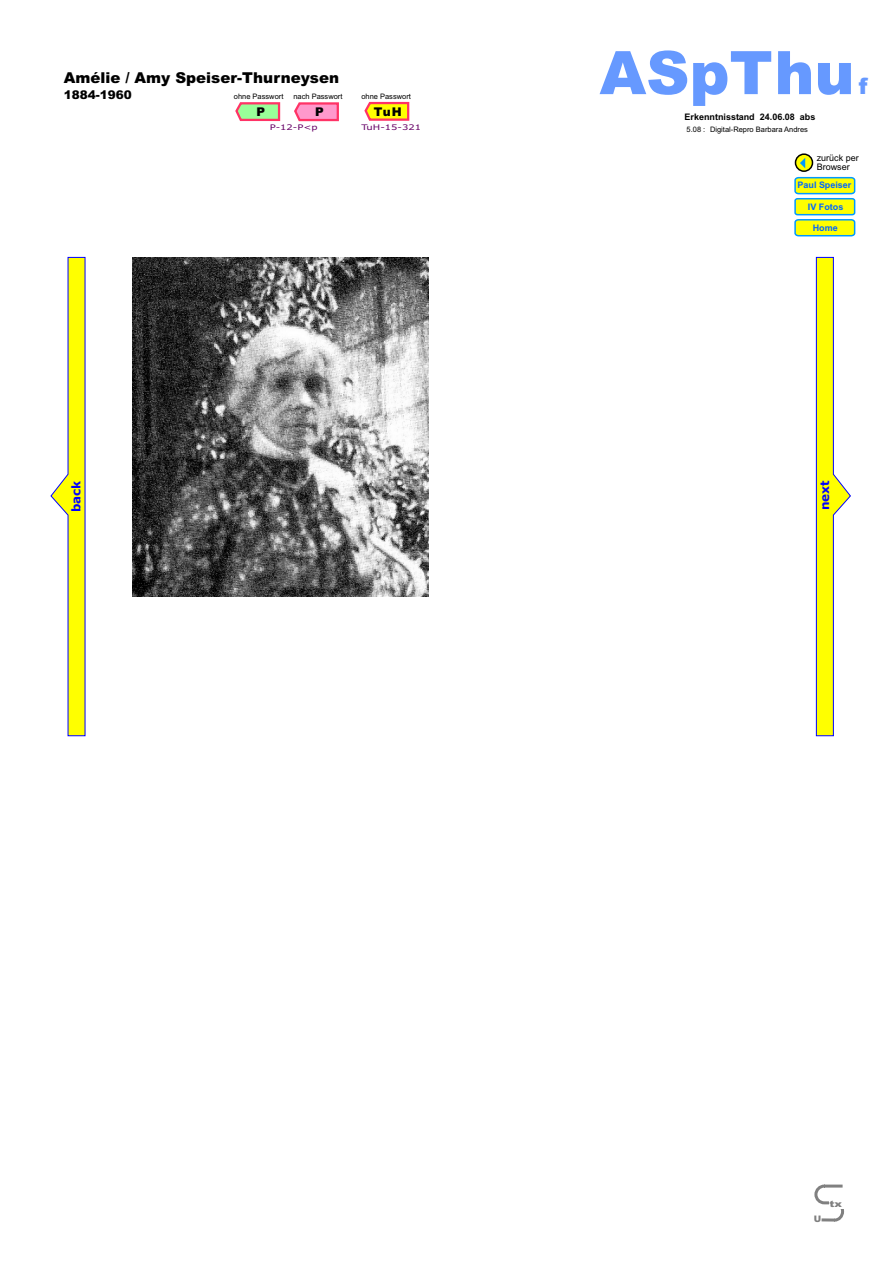
<style>
.page{position:relative;width:894px;height:1263px;background:#fff}
.page>*{position:absolute;margin:0;border:0;box-sizing:border-box;transform-origin:0 0}
.t1{font:900 60px "Arial";color:#69f}
.t2{font:900 22.5px "Arial";color:#69f}
.t3{font:900 15px "Arial";color:#000}
.t4{font:900 12px "Arial";color:#000}
.t5{font:700 12px "Verdana";color:#00f}
.t6{font:700 9px "Arial";color:#000}
.t7{font:700 9px "Arial";color:#06f}
.t8{font:9px/9px "Arial";color:#000}
.t9{font:900 9px "Arial";color:#808080;scale:1.26 1}
.t10{font:900 9px "Arial";color:#808080}
.t11{font:7.65px "Verdana";color:#606;scale:1.3 1}
.t12{font:7.5px "Arial";color:#000}
</style>
<div class="page">
<svg style="left:814px;top:1184px;width:30px;height:38px"></svg>
<div style="left:829px;top:1200px;width:16px;height:9px;background:#fff"></div>
<svg style="left:795px;top:153px;width:18px;height:19px"></svg>
<svg style="left:800px;top:158px;width:5px;height:10px"></svg>
<svg style="left:51px;top:257px;width:34px;height:479px"></svg>
<svg style="left:816px;top:257px;width:35px;height:479px"></svg>
<svg style="left:235px;top:102px;width:46px;height:19px"></svg>
<svg style="left:294px;top:102px;width:45px;height:20px"></svg>
<svg style="left:794px;top:176px;width:62px;height:61px;background:#d2ed56"></svg>
<img style="left:133px;top:257px;width:296px;height:340px">
<svg style="left:364px;top:101px;width:46px;height:20px"></svg>
<h3 class="t3" style="left:64px;top:72px;width:277px">Amélie / Amy Speiser-Thurneysen</h3>
<h3 class="t4" style="left:64px;top:91px;width:70px">1884-1960</h3>
<p class="t12" style="left:234px;top:94px;width:51px">ohne Passwort</p>
<p class="t12" style="left:293px;top:94px;width:51px">nach Passwort</p>
<h3 class="t4" style="left:256px;top:107px;width:10px">P</h3>
<h3 class="t4" style="left:315px;top:107px;width:10px">P</h3>
<p class="t11" style="left:270px;top:124px;width:38px">P-12-P&lt;p</p>
<p class="t12" style="left:361px;top:94px;width:51px">ohne Passwort</p>
<h3 class="t4" style="left:374px;top:107px;width:29px">TuH</h3>
<p class="t11" style="left:361px;top:124px;width:47px">TuH-15-321</p>
<h1 class="t1" style="left:600px;top:51px;width:256px">ASpThu</h1>
<p class="t6" style="left:685px;top:113px;width:132px">Erkenntnisstand 24.06.08 abs</p>
<p class="t12" style="left:687px;top:127px;width:20px">5.08 :</p>
<p class="t12" style="left:710px;top:127px;width:99px">Digital-Repro Barbara Andres</p>
<h2 class="t2" style="left:859px;top:78px;width:10px">f</h2>
<p class="t8" style="left:817px;top:154px;width:44px">zurück per<br>Browser</p>
<p class="t7" style="left:798px;top:182px;width:55px">Paul Speiser</p>
<p class="t7" style="left:808px;top:204px;width:37px">IV Fotos</p>
<p class="t7" style="left:813px;top:224px;width:27px">Home</p>
<h3 class="t5" style="left:71px;top:512px;width:33px;rotate:-90deg">back</h3>
<h3 class="t5" style="left:820px;top:510px;width:32px;rotate:-90deg">next</h3>
<p class="t10" style="left:814px;top:1215px;width:9px">U</p>
<p class="t9" style="left:830px;top:1201px;width:11px">tx</p>
</div>
